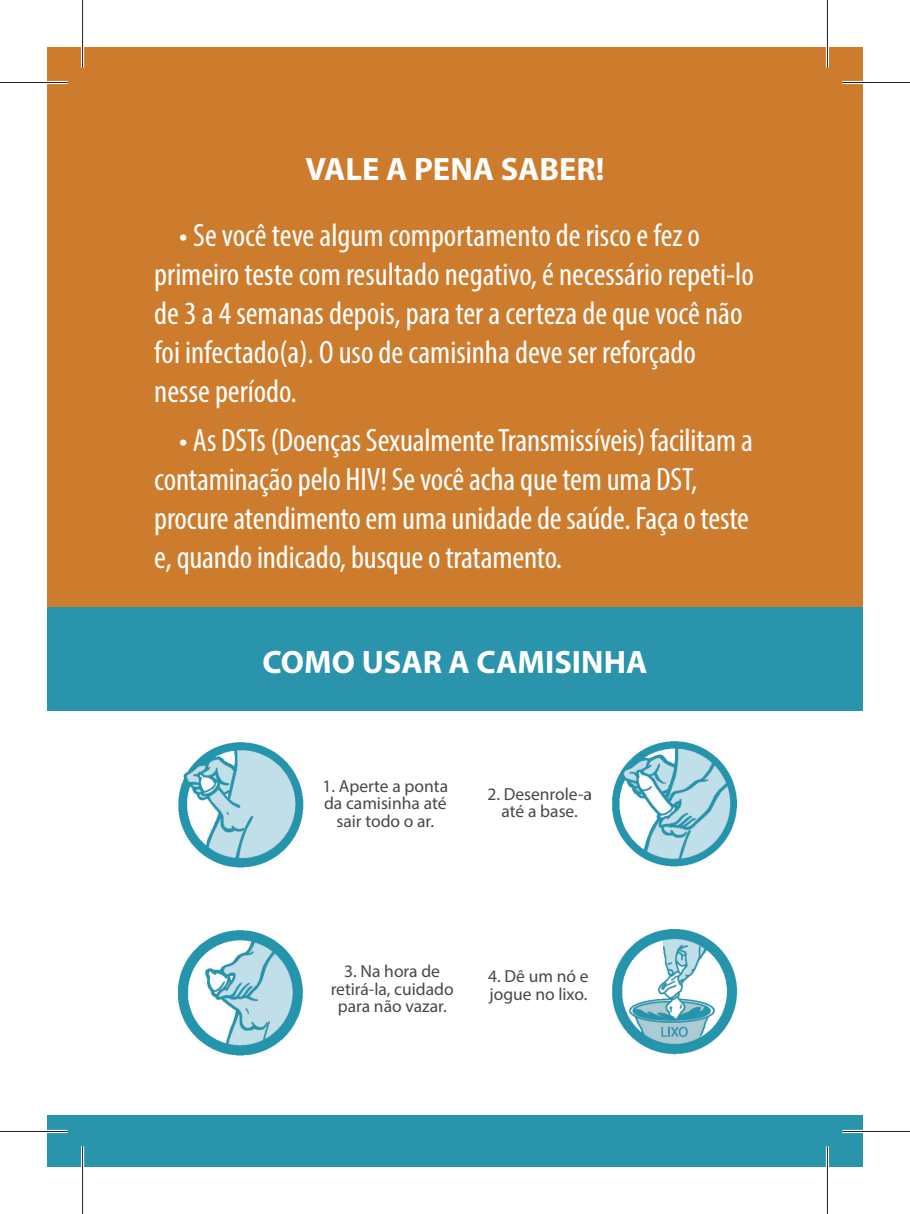
<style>
.page{position:relative;width:910px;height:1214px;background:#fff}
.page>*{position:absolute;margin:0;border:0;box-sizing:border-box;transform-origin:0 0}
.t1{font:condensed 32.5px/39px "Myriad Pro";letter-spacing:-.005em;color:#fff}
.t2{font:700 32.5px "Myriad Pro";color:#fff}
.t3{font:17.5px/17.5px "Myriad Pro";color:#464748;text-align:center}
</style>
<div class="page">
<div style="left:47px;top:1115px;width:815px;height:52px;background:#2b94ad"></div>
<div style="left:47px;top:47px;width:815px;height:560px;background:#cd7b2c"></div>
<div style="left:47px;top:607px;width:815px;height:103px;background:#2b94ad"></div>
<img style="left:177px;top:742px;width:127px;height:314px">
<img style="left:612px;top:741px;width:126px;height:314px">
<hr style="left:0;top:81px;width:68px;height:3px;background:#fff">
<hr style="left:842px;top:81px;width:67px;height:3px;background:#fff">
<hr style="left:0;top:1130px;width:68px;height:3px;background:#fff">
<hr style="left:842px;top:1130px;width:67px;height:3px;background:#fff">
<hr style="left:81px;top:0;width:3px;height:67px;background:#fff">
<hr style="left:81px;top:1146px;width:3px;height:68px;background:#fff">
<hr style="left:825px;top:0;width:3px;height:67px;background:#fff">
<hr style="left:825px;top:1146px;width:3px;height:68px;background:#fff">
<hr style="left:0;top:82px;width:68px;height:1px;background:#231f20">
<hr style="left:842px;top:82px;width:67px;height:1px;background:#231f20">
<hr style="left:0;top:1131px;width:68px;height:1px;background:#231f20">
<hr style="left:842px;top:1131px;width:67px;height:1px;background:#231f20">
<hr style="left:82px;top:0;width:1px;height:67px;background:#231f20">
<hr style="left:82px;top:1146px;width:1px;height:68px;background:#231f20">
<hr style="left:826px;top:0;width:1px;height:67px;background:#231f20">
<hr style="left:826px;top:1146px;width:1px;height:68px;background:#231f20">
<p class="t2" style="left:305px;top:148px;width:301px">VALE A PENA SABER!</p>
<p class="t1" style="left:154px;top:216px;width:601px;text-indent:25px">• Se você teve algum comportamento de risco e fez o primeiro teste com resultado negativo, é necessário repeti-lo de 3 a 4 semanas depois, para ter a certeza de que você não foi infectado(a). O uso de camisinha deve ser reforçado nesse período.</p>
<p class="t1" style="left:154px;top:421px;width:600px;text-indent:25px">• As DSTs (Doenças Sexualmente Transmissíveis) facilitam a contaminação pelo HIV! Se você acha que tem uma DST, procure atendimento em uma unidade de saúde. Faça o teste e, quando indicado, busque o tratamento.</p>
<p class="t2" style="left:262px;top:641px;width:386px">COMO USAR A CAMISINHA</p>
<p class="t3" style="left:322px;top:777px;width:127px">1. Aperte a ponta da camisinha até sair todo o ar.</p>
<p class="t3" style="left:487px;top:785px;width:106px">2. Desenrole-a até a base.</p>
<p class="t3" style="left:330px;top:962px;width:124px">3. Na hora de retirá-la, cuidado para não vazar.</p>
<p class="t3" style="left:488px;top:967px;width:102px;text-align:left">4. Dê um nó e jogue no lixo.</p>
</div>
